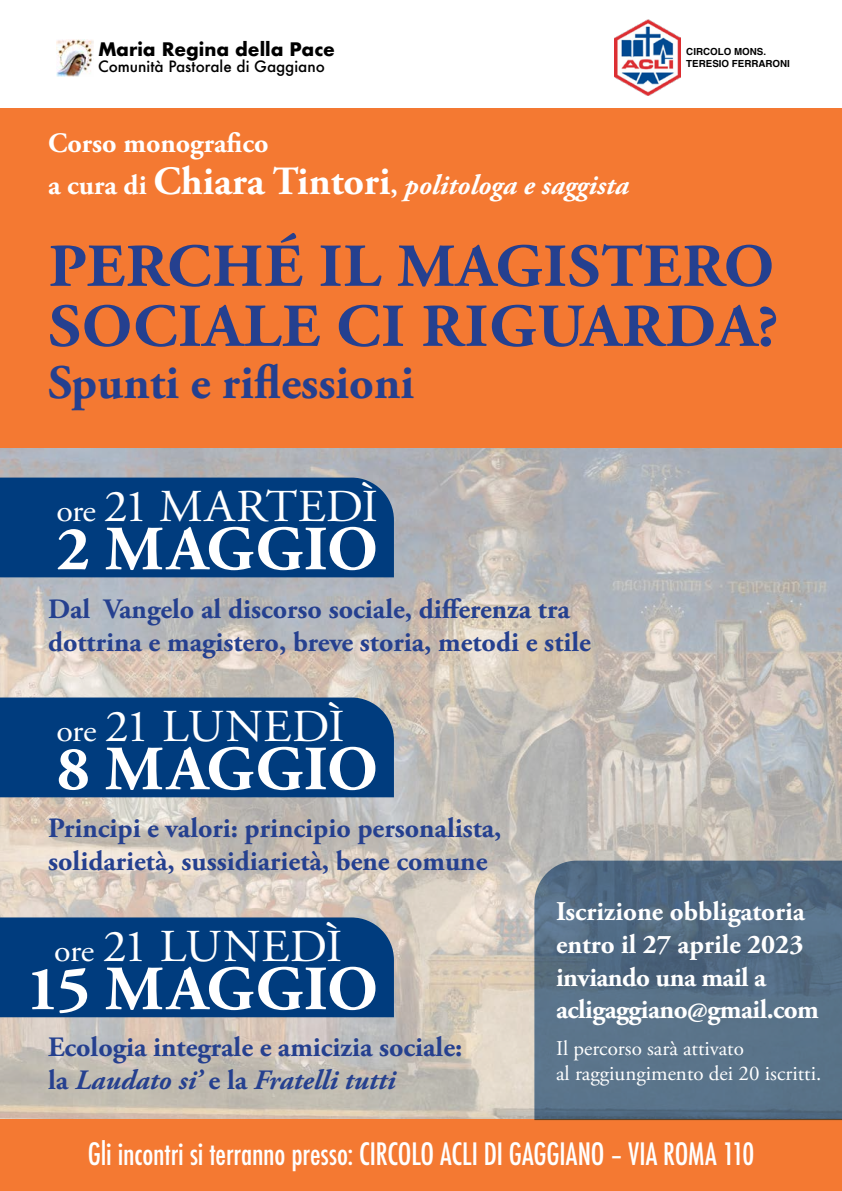
<style>
.page{position:relative;width:842px;height:1191px;background:#fff}
.page>*{position:absolute;margin:0;border:0;box-sizing:border-box;transform-origin:0 0}
.t1{font:700 62.7px "Adobe Garamond Pro";letter-spacing:.01em;color:#fff}
.t2{font:700 60.8px/60px "Adobe Garamond Pro";letter-spacing:.015em;color:#25408f;scale:1.05 1}
.t3{font:700 48px "Adobe Garamond Pro";color:#25408f}
.t4{font:45.6px "Adobe Garamond Pro";color:#fff;scale:1.05 1}
.t5{font:500 condensed 30px "Futura";letter-spacing:-.005em;color:#fff;scale:.95 1}
.t6{font:700 28px/33.6px "Adobe Garamond Pro";color:#25408f}
.t7{font:700 28px/42px "Adobe Garamond Pro";color:#fff}
.t8{font:700 27px/32.8px "Adobe Garamond Pro";color:#fff}
.t9{font:21px/25.2px "Adobe Garamond Pro";color:#fff}
.t10{font:700 18.1px "Futura";color:#000}
.t11{font:500 15.2px "Futura";color:#000}
.t12{font:700 9.8px/11.7px "Helvetica";color:#000}
.s1{font-size:40px}
.s2{font-style:italic}
.s3{font-size:32.3px}
</style>
<div class="page">
<div style="left:0;top:109px;width:842px;height:1082px;background:#f47932"></div>
<img style="left:0;top:448px;width:842px;height:670px">
<img style="left:56px;top:39px;width:37px;height:37px">
<img style="left:614px;top:20px;width:67px;height:76px">
<svg style="left:534px;top:860px;width:308px;height:260px;background:#566f85"></svg>
<div style="left:0;top:477px;width:394px;height:100px;background:#003c7e"></div>
<div style="left:0;top:697px;width:394px;height:100px;background:#003c7e"></div>
<div style="left:0;top:917px;width:394px;height:100px;background:#003c7e"></div>
<p class="t10" style="left:98px;top:36px;width:238px">Maria Regina della Pace</p>
<p class="t11" style="left:98px;top:56px;width:228px">Comunità Pastorale di Gaggiano</p>
<p class="t7" style="left:48px;top:123px;width:582px">Corso monografico<br>a cura di <span class="s1">Chiara Tintori</span>, <span class="s2">politologa e saggista</span></p>
<p class="t12" style="left:686px;top:47px;width:105px">CIRCOLO MONS.<br>TERESIO FERRARONI</p>
<h2 class="t2" style="left:49px;top:238px;width:697px">PERCHÉ IL MAGISTERO<br>SOCIALE CI RIGUARDA?</h2>
<h3 class="t3" style="left:48px;top:355px;width:367px">Spunti e riflessioni</h3>
<h3 class="t4" style="left:56px;top:479px;width:308px"><span class="s3">ore</span> 21 MARTEDÌ</h3>
<h1 class="t1" style="left:56px;top:513px;width:323px">2 MAGGIO</h1>
<p class="t6" style="left:48px;top:592px;width:544px">Dal Vangelo al discorso sociale, differenza tra dottrina e magistero, breve storia, metodi e stile</p>
<h3 class="t4" style="left:56px;top:699px;width:276px"><span class="s3">ore</span> 21 LUNEDÌ</h3>
<h1 class="t1" style="left:56px;top:732px;width:323px">8 MAGGIO</h1>
<p class="t6" style="left:48px;top:811px;width:455px">Principi e valori: principio personalista, solidarietà, sussidiarietà, bene comune</p>
<h3 class="t4" style="left:54px;top:919px;width:276px"><span class="s3">ore</span> 21 LUNEDÌ</h3>
<h1 class="t1" style="left:26px;top:952px;width:354px">15 MAGGIO</h1>
<p class="t6" style="left:48px;top:1030px;width:416px">Ecologia integrale e amicizia sociale: la <span class="s2">Laudato si’</span> e la <span class="s2">Fratelli tutti</span></p>
<p class="t8" style="left:556px;top:895px;width:264px">Iscrizione obbligatoria entro il 27 aprile 2023 inviando una mail a acligaggiano@gmail.com</p>
<p class="t9" style="left:556px;top:1036px;width:267px">Il percorso sarà attivato<br>al raggiungimento dei 20 iscritti.</p>
<p class="t5" style="left:88px;top:1134px;width:703px">Gli incontri si terranno presso: CIRCOLO ACLI DI GAGGIANO – VIA ROMA 110</p>
</div>
